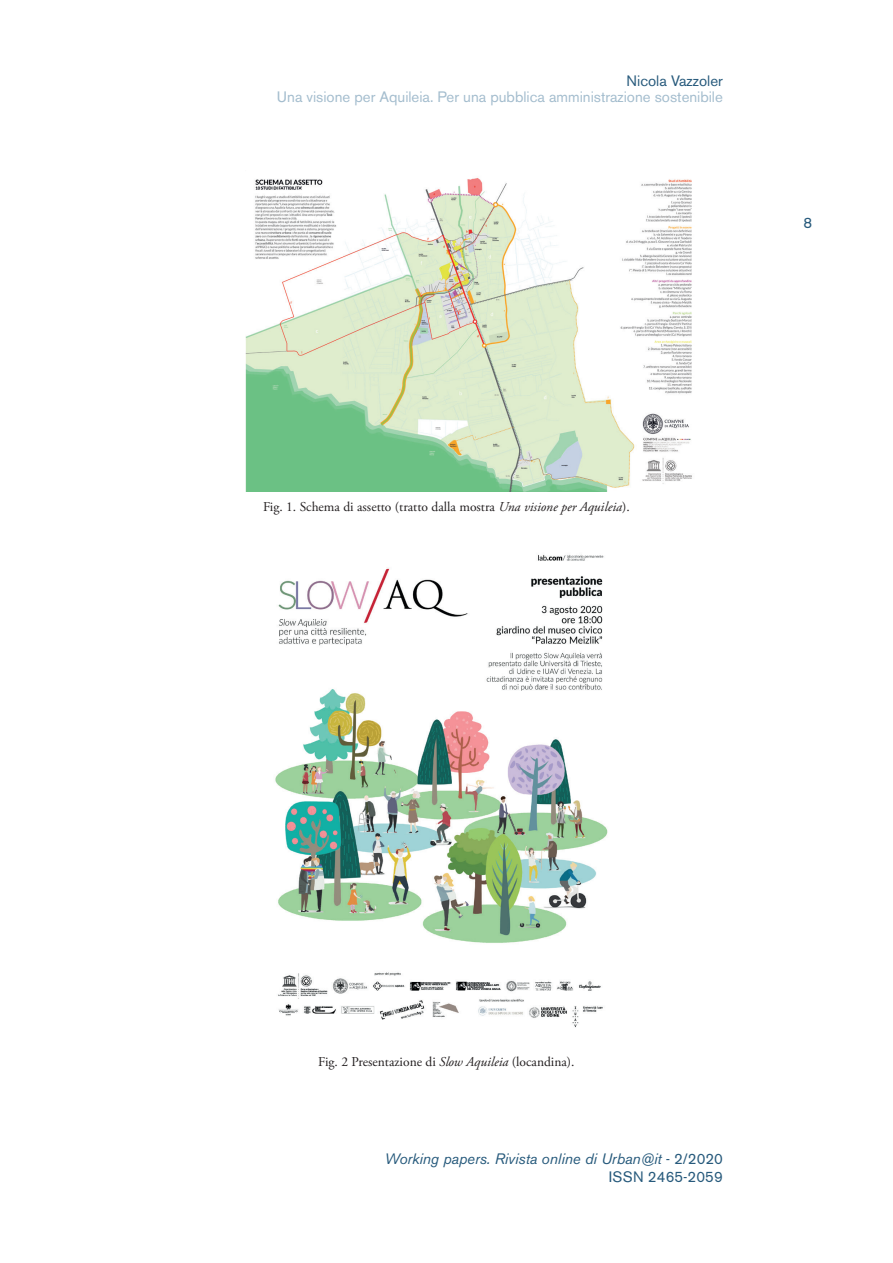
<style>
.page{position:relative;width:893px;height:1263px;background:#fff}
.page>*{position:absolute;margin:0;border:0;box-sizing:border-box;transform-origin:0 0}
.t1{font:15px "Akzidenz Grotesk BE";color:#a4bdce}
.t2{font:italic 15px/18px "Akzidenz Grotesk BE";color:#275a7c;text-align:right}
.t3{font:15px "Akzidenz Grotesk BE";color:#275a7c}
.t4{font:13.5px "Adobe Garamond Pro";color:#231f20}
.s1{font-style:italic}
.s2{font-style:normal}
</style>
<div class="page">
<img style="left:245px;top:178px;width:447px;height:313px">
<img style="left:275px;top:554px;width:333px;height:474px">
<p class="t3" style="left:627px;top:72px;width:98px">Nicola Vazzoler</p>
<p class="t1" style="left:277px;top:87px;width:447px">Una visione per Aquileia. Per una pubblica amministrazione sostenibile</p>
<p class="t3" style="left:804px;top:214px;width:10px">8</p>
<p class="t4" style="left:263px;top:499px;width:368px">Fig. 1. Schema di assetto (tratto dalla mostra <span class="s1">Una visione per Aquileia</span>).</p>
<p class="t4" style="left:318px;top:1053px;width:258px">Fig. 2 Presentazione di <span class="s1">Slow Aquileia</span> (locandina).</p>
<p class="t2" style="left:385px;top:1150px;width:340px">Working papers. Rivista online di Urban@it <span class="s2">- 2/2020<br>ISSN 2465-2059</span></p>
</div>
